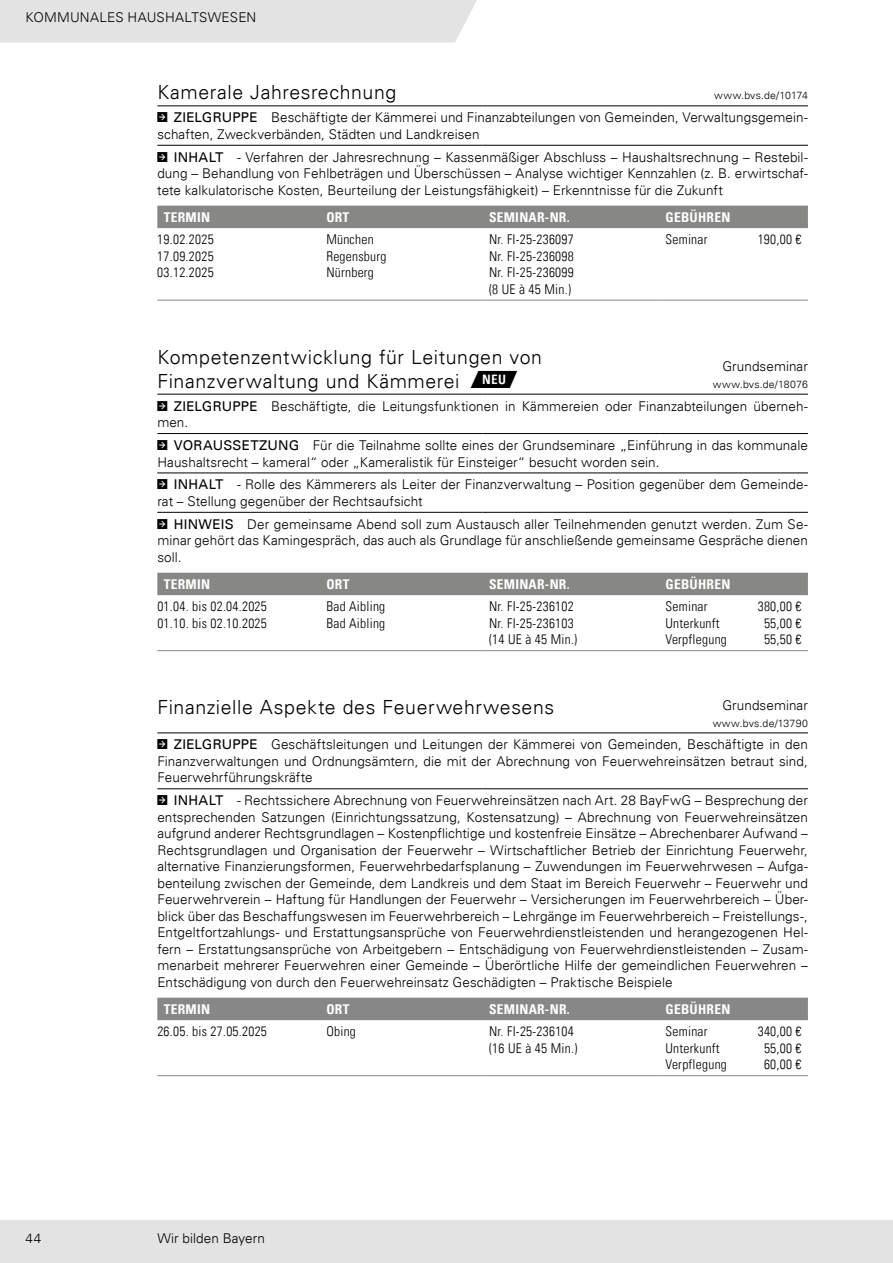
<style>
.page{position:relative;width:893px;height:1263px;background:#fff}
.page>*{position:absolute;margin:0;border:0;box-sizing:border-box;transform-origin:0 0}
.t1{font:300 19.5px/24px "Univers LT";letter-spacing:.03em;color:#000}
.t2{font:300 13.5px/16.5px "Univers LT";letter-spacing:.005em;color:#000}
.t3{font:300 condensed 13.5px/16.5px "Univers LT";letter-spacing:.02em;color:#000}
.t4{font:700 condensed 13.5px "Univers LT";letter-spacing:.02em;color:#fff}
.t5{font:300 10.5px "Univers LT";letter-spacing:.02em;color:#000}
.s1{font-family:"bvs";font-weight:400}
.s2{font-weight:400}
</style>
<div class="page">
<div style="left:0;top:1220px;width:893px;height:43px;background:#e3e3e3"></div>
<div style="left:0;top:0;width:477px;height:43px;background:#e3e3e3"></div>
<svg style="left:157px;top:105px;width:651px;height:195px"></svg>
<div style="left:157px;top:206px;width:651px;height:22px;background:#878786"></div>
<hr style="left:157px;top:106px;width:163px;height:1px;background:#000">
<hr style="left:320px;top:106px;width:163px;height:1px;background:#000">
<hr style="left:483px;top:106px;width:176px;height:1px;background:#000">
<hr style="left:659px;top:106px;width:149px;height:1px;background:#000">
<hr style="left:157px;top:145px;width:163px;height:1px;background:#000">
<hr style="left:320px;top:145px;width:163px;height:1px;background:#000">
<hr style="left:483px;top:145px;width:176px;height:1px;background:#000">
<hr style="left:659px;top:145px;width:149px;height:1px;background:#000">
<hr style="left:157px;top:300px;width:163px;height:1px;background:#878786">
<hr style="left:320px;top:300px;width:163px;height:1px;background:#878786">
<hr style="left:483px;top:300px;width:176px;height:1px;background:#878786">
<hr style="left:659px;top:300px;width:149px;height:1px;background:#878786">
<svg style="left:157px;top:393px;width:651px;height:259px"></svg>
<div style="left:157px;top:573px;width:651px;height:22px;background:#878786"></div>
<hr style="left:157px;top:394px;width:163px;height:1px;background:#000">
<hr style="left:320px;top:394px;width:163px;height:1px;background:#000">
<hr style="left:483px;top:394px;width:176px;height:1px;background:#000">
<hr style="left:659px;top:394px;width:149px;height:1px;background:#000">
<hr style="left:157px;top:433px;width:163px;height:1px;background:#000">
<hr style="left:320px;top:433px;width:163px;height:1px;background:#000">
<hr style="left:483px;top:433px;width:176px;height:1px;background:#000">
<hr style="left:659px;top:433px;width:149px;height:1px;background:#000">
<hr style="left:157px;top:473px;width:163px;height:1px;background:#000">
<hr style="left:320px;top:473px;width:163px;height:1px;background:#000">
<hr style="left:483px;top:473px;width:176px;height:1px;background:#000">
<hr style="left:659px;top:473px;width:149px;height:1px;background:#000">
<hr style="left:157px;top:512px;width:163px;height:1px;background:#000">
<hr style="left:320px;top:512px;width:163px;height:1px;background:#000">
<hr style="left:483px;top:512px;width:176px;height:1px;background:#000">
<hr style="left:659px;top:512px;width:149px;height:1px;background:#000">
<hr style="left:157px;top:650px;width:163px;height:1px;background:#878786">
<hr style="left:320px;top:650px;width:163px;height:1px;background:#878786">
<hr style="left:483px;top:650px;width:176px;height:1px;background:#878786">
<hr style="left:659px;top:650px;width:149px;height:1px;background:#878786">
<svg style="left:157px;top:732px;width:651px;height:345px"></svg>
<div style="left:157px;top:998px;width:651px;height:22px;background:#878786"></div>
<hr style="left:157px;top:733px;width:163px;height:1px;background:#000">
<hr style="left:320px;top:733px;width:163px;height:1px;background:#000">
<hr style="left:483px;top:733px;width:176px;height:1px;background:#000">
<hr style="left:659px;top:733px;width:149px;height:1px;background:#000">
<hr style="left:157px;top:788px;width:163px;height:1px;background:#000">
<hr style="left:320px;top:788px;width:163px;height:1px;background:#000">
<hr style="left:483px;top:788px;width:176px;height:1px;background:#000">
<hr style="left:659px;top:788px;width:149px;height:1px;background:#000">
<hr style="left:157px;top:1075px;width:163px;height:1px;background:#878786">
<hr style="left:320px;top:1075px;width:163px;height:1px;background:#878786">
<hr style="left:483px;top:1075px;width:176px;height:1px;background:#878786">
<hr style="left:659px;top:1075px;width:149px;height:1px;background:#878786">
<p class="t2" style="left:26px;top:9px;width:232px">Ko mmu nales Haus haltswesen</p>
<h1 class="t1" style="left:157px;top:81px;width:240px">Kamerale Jahresrechnung</h1>
<p class="t5" style="left:714px;top:89px;width:95px">www.bvs.de/10174</p>
<p class="t2" style="left:157px;top:109px;width:652px"><span class="s1">1</span> <span class="s2">ZIELGRUPPE</span> Beschäftigte der Kämmerei und Finanzabteilungen von Gemeinden, Verwaltungsgemein&shy;schaften, Zweckverbänden, Städten und Landkreisen</p>
<p class="t2" style="left:157px;top:149px;width:652px;text-align:justify"><span class="s1">1</span> <span class="s2">INHALT</span> - Verfahren der Jahresrechnung – Kassenmäßiger Abschluss – Haushaltsrechnung – Restebil&shy;dung – Behandlung von Fehlbeträgen und Ü berschüssen – Analyse wichtiger Kennzahlen (z. B . erwirtschaf&shy;tete kalkulatorische Kosten, Beurteilung der Leistungsfähigkeit) – Erkenntnisse für die Zukunft</p>
<p class="t4" style="left:164px;top:209px;width:48px">TERMIN</p>
<p class="t4" style="left:326px;top:209px;width:25px">ORT</p>
<p class="t4" style="left:489px;top:209px;width:82px">SEMINAR-NR.</p>
<p class="t4" style="left:665px;top:209px;width:66px">GEBÜHREN</p>
<p class="t3" style="left:157px;top:231px;width:58px;text-align:justify">19.02.2025<br>17.09.2025<br>03.12.2025</p>
<p class="t3" style="left:326px;top:231px;width:62px">München<br>Regensburg<br>Nürnberg</p>
<p class="t3" style="left:489px;top:231px;width:86px;text-align:justify">Nr. FI-25-236097<br>Nr. FI-25-236098<br>Nr. FI-25-236099 (8 UE à 45 Min.)</p>
<p class="t3" style="left:665px;top:231px;width:44px">Seminar</p>
<p class="t3" style="left:758px;top:231px;width:45px">190,00 €</p>
<h1 class="t1" style="left:157px;top:345px;width:386px">Kompetenzentwicklung für Leitungen von<br>Finanzverwaltung und Kämmerei <span class="s1">0</span></h1>
<p class="t2" style="left:722px;top:358px;width:87px">Grundseminar</p>
<p class="t5" style="left:713px;top:378px;width:97px">www.bvs.de/18076</p>
<p class="t2" style="left:157px;top:398px;width:652px"><span class="s1">1</span> <span class="s2">ZIELGRUPPE</span> Beschäftigte, die Leitungsfunktionen in Kämmereien oder Finanzabteilungen überneh&shy;men.</p>
<p class="t2" style="left:157px;top:437px;width:652px"><span class="s1">1</span> <span class="s2">VORAUSSETZUNG</span> Für die Teilnahme sollte eines der Grundseminare „Einführung in das kommunale<br>Haushaltsrecht – kameral“ oder „Kameralistik für Einsteiger“ besucht worden sein.</p>
<p class="t2" style="left:157px;top:476px;width:652px"><span class="s1">1</span> <span class="s2">INHALT</span> - Rolle des Kämmerers als Leiter der Finanzverwaltung – Position gegenüber dem Gemeinde&shy;rat – Stellung gegenüber der Rechtsaufsicht</p>
<p class="t2" style="left:157px;top:516px;width:652px;text-align:justify"><span class="s1">1</span> <span class="s2">HINWEIS</span> Der gemeinsame Abend soll zum Austausch aller Teilnehmenden genutzt werden. Zum Se&shy;minar gehört das Kamingespräch, das auch als Grundlage für anschließende gemeinsame Gespräche dienen soll.</p>
<p class="t4" style="left:164px;top:576px;width:48px">TERMIN</p>
<p class="t4" style="left:326px;top:576px;width:25px">ORT</p>
<p class="t4" style="left:489px;top:576px;width:82px">SEMINAR-NR.</p>
<p class="t4" style="left:665px;top:576px;width:66px">GEBÜHREN</p>
<p class="t3" style="left:157px;top:598px;width:111px">01.04. bis 02.04.2025<br>01.10. bis 02.10.2025</p>
<p class="t3" style="left:326px;top:598px;width:60px">Bad Aibling<br>Bad Aibling</p>
<p class="t3" style="left:489px;top:598px;width:90px">Nr. FI-25-236102<br>Nr. FI-25-236103 (14 UE à 45 Min.)</p>
<p class="t3" style="left:665px;top:598px;width:44px">Seminar</p>
<p class="t3" style="left:758px;top:598px;width:45px">380,00 €</p>
<p class="t3" style="left:665px;top:615px;width:56px">Unterkunft</p>
<p class="t3" style="left:764px;top:615px;width:39px">55,00 €</p>
<p class="t3" style="left:665px;top:631px;width:63px">Verpflegung</p>
<p class="t3" style="left:764px;top:631px;width:39px">55,50 €</p>
<h1 class="t1" style="left:157px;top:695px;width:398px">Finanzielle Aspekte des Feuerwehrwesens</h1>
<p class="t2" style="left:722px;top:697px;width:87px">Grundseminar</p>
<p class="t5" style="left:713px;top:716px;width:97px">www.bvs.de/13790</p>
<p class="t2" style="left:157px;top:736px;width:652px;text-align:justify"><span class="s1">1</span> <span class="s2">ZIELGRUPPE</span> Geschäftsleitungen und Leitungen der Kämmerei von Gemeinden, Beschäftigte in den Finanzverwaltungen und Ordnungsämtern, die mit der Abrechnung von Feuerwehreinsätzen betraut sind, Feuerwehrführungskräfte</p>
<p class="t2" style="left:157px;top:792px;width:652px;text-align:justify"><span class="s1">1</span> <span class="s2">INHALT</span> - Rechtssichere Abrechnung von Feuerwehreinsätzen nach Art. 28 BayFwG – Besprechung der entsprechenden Satzungen (Einrichtungssatzung, Kostensatzung) – Abrechnung von Feuerwehreinsätzen aufgrund anderer Rechtsgrundlagen – Kostenpflichtige und kostenfreie Einsätze – Abrechenbarer Aufwand – Rechtsgrundlagen und Organisation der Feuerwehr – Wirtschaftlicher Betrieb der Einrichtung Feuerwehr, alternative Finanzierungsformen, Feuerwehrbedarfsplanung – Zuwendungen im Feuerwehrwesen – Aufga&shy;benteilung zwischen der Gemeinde, dem Landkreis und dem Staat im Bereich Feuerwehr – Feuerwehr und Feuerwehrverein – Haftung für Handlungen der Feuerwehr – Versicherungen im Feuerwehrbereich – Ü ber&shy;blick über das Beschaffungswesen im Feuerwehrbereich – Lehrgänge im Feuerwehrbereich – Freistellungs-, Entgeltfortzahlungs- und Erstattungsansprüche von Feuerwehrdienstleistenden und herangezogenen H el&shy;fern – Erstattungsansprüche von Arbeitgebern – Entschädigung von Feuerwehrdienstleistenden – Zusam&shy;menarbeit mehrerer Feuerwehren einer Gemeinde – Ü berörtliche H ilfe der gemeindlichen Feuerwehren – Entschädigung von durch den Feuerwehreinsatz Geschädigten – Praktische Beispiele</p>
<p class="t4" style="left:164px;top:1001px;width:48px">TERMIN</p>
<p class="t4" style="left:326px;top:1001px;width:25px">ORT</p>
<p class="t4" style="left:489px;top:1001px;width:82px">SEMINAR-NR.</p>
<p class="t4" style="left:665px;top:1001px;width:66px">GEBÜHREN</p>
<p class="t3" style="left:157px;top:1023px;width:111px">26.05. bis 27.05.2025</p>
<p class="t3" style="left:326px;top:1023px;width:31px">Obing</p>
<p class="t3" style="left:489px;top:1023px;width:90px">Nr. FI-25-236104 (16 UE à 45 Min.)</p>
<p class="t3" style="left:665px;top:1023px;width:44px">Seminar</p>
<p class="t3" style="left:758px;top:1023px;width:45px">340,00 €</p>
<p class="t3" style="left:665px;top:1040px;width:56px">Unterkunft</p>
<p class="t3" style="left:764px;top:1040px;width:39px">55,00 €</p>
<p class="t3" style="left:665px;top:1056px;width:63px">Verpflegung</p>
<p class="t3" style="left:764px;top:1056px;width:39px">60,00 €</p>
<p class="t2" style="left:26px;top:1230px;width:17px">44</p>
<p class="t2" style="left:157px;top:1230px;width:109px">Wir bilden Bayern</p>
</div>
